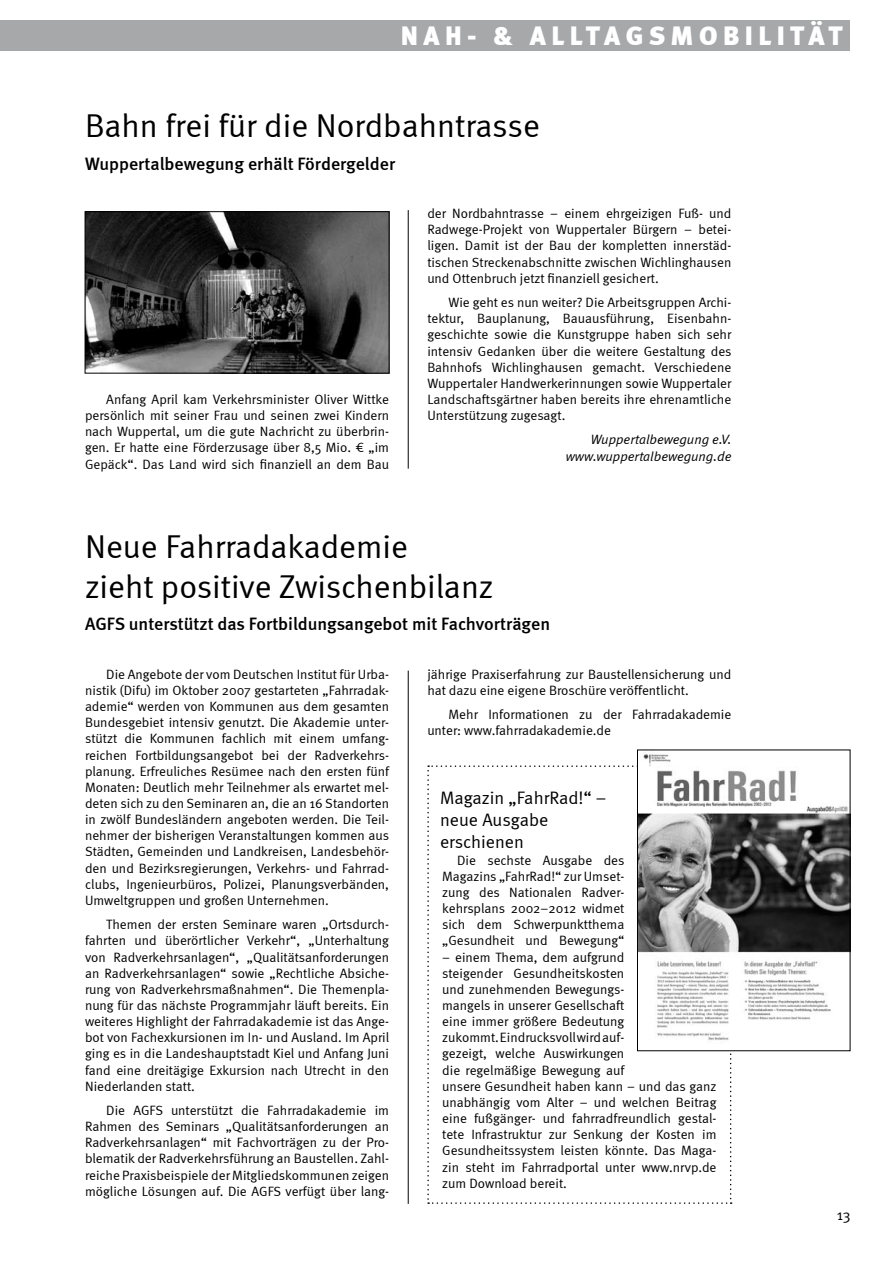
<style>
.page{position:relative;width:893px;height:1263px;background:#fff}
.page>*{position:absolute;margin:0;border:0;box-sizing:border-box;transform-origin:0 0}
.t1{font:33px/40.3px "Meta Normal";color:#000}
.t2{font:900 27px "Meta";letter-spacing:.2em;color:#fff}
.t3{font:500 18px "Meta";color:#000}
.t4{font:18px/21.6px "Meta Normal";color:#000}
.t5{font:15px "Meta Normal";color:#000}
.t6{font:13.5px/16.2px "Meta Normal";color:#000;text-align:justify}
.t7{font:italic 13.5px/16.2px "Meta Normal";color:#000;text-align:right}
</style>
<div class="page">
<div style="left:0;top:20px;width:850px;height:30px;background:#a7a8aa"></div>
<hr style="left:408px;top:210px;width:1px;height:259px;background:#000">
<hr style="left:408px;top:671px;width:1px;height:533px;background:#000">
<svg style="left:427px;top:765px;width:305px;height:439px"></svg>
<img style="left:639px;top:754px;width:209px;height:295px">
<div style="left:637px;top:749px;width:213px;height:302px;border:1px solid #000"></div>
<img style="left:87px;top:213px;width:300px;height:158px">
<div style="left:85px;top:211px;width:304px;height:162px;border:1px solid #000"></div>
<h2 class="t2" style="left:401px;top:19px;width:443px">N AH- &amp; ALLTAGSMOBILITÄT</h2>
<h1 class="t1" style="left:85px;top:105px;width:456px">Bahn frei für die N ordbahntrasse</h1>
<h3 class="t3" style="left:85px;top:153px;width:312px">Wuppertalbewegung erhält Fördergelder</h3>
<p class="t6" style="left:85px;top:391px;width:306px;text-indent:21px">Anfang April kam Verkehrsminister Oliver Wittke persönlich mit seiner Frau und seinen zwei Kindern nach Wuppertal, um die gute Nachricht zu überbrin&shy;gen. Er hatte eine Förderzusage über 8,5 Mio. € „im Gepäck“. Das Land wird sich finanziell an dem Bau</p>
<p class="t6" style="left:427px;top:205px;width:306px">der Nordbahntrasse – einem ehrgeizigen Fuß- und Radwege-Projekt von Wuppertaler Bürgern – betei&shy;ligen. Damit ist der Bau der kompletten innerstäd&shy;tischen Streckenabschnitte zwischen Wichlinghausen und Ottenbruch jetzt finanziell gesichert.</p>
<p class="t6" style="left:427px;top:294px;width:306px;text-indent:21px">Wie geht es nun weiter? Die Arbeitsgruppen Archi&shy;tektur, Bauplanung, Bauausführung, Eisenbahn&shy;geschichte sowie die Kunstgruppe haben sich sehr intensiv Gedanken über die weitere Gestaltung des Bahnhofs Wichlinghausen gemacht. Verschiedene Wuppertaler Handwerkerinnungen sowie Wuppertaler Landschaftsgärtner haben bereits ihre ehrenamtliche Unterstützung zugesagt.</p>
<p class="t7" style="left:566px;top:431px;width:167px">Wuppertalbewegung e.V. www.wuppertalbewegung.de</p>
<h1 class="t1" style="left:85px;top:525px;width:410px">Neue Fahrradakademie<br>zieht positive Zwischenbilanz</h1>
<h3 class="t3" style="left:85px;top:613px;width:467px">AGFS unterstützt das Fortbildungsangebot mit Fachvorträgen</h3>
<p class="t6" style="left:85px;top:666px;width:306px;text-indent:21px">Die Angebote der vom Deutschen I nstitut für U rba&shy;nistik (Difu) im Oktober 2007 gestarteten „Fahrradak‑ ademie“ werden von Kommunen aus dem gesamten Bundesgebiet intensiv genutzt. Die Akademie unter&shy;stützt die Kommunen fachlich mit einem umfang&shy;reichen Fortbildungsangebot bei der Radverkehrs&shy;planung. Erfreuliches Resümee nach den ersten fünf Monaten: Deutlich mehr Teilnehmer als erwartet mel&shy;deten sich zu den Seminaren an, die an 16 Standorten in zwölf Bundesländern angeboten werden. Die Teil&shy;nehmer der bisherigen Veranstaltungen kommen aus Städten, Gemeinden und Landkreisen, Landesbehör&shy;den und Bezirksregierungen, Verkehrs- und Fahrrad&shy;clubs, I ngenieurbüros, Polizei, Planungsverbänden, Umweltgruppen und großen Unternehmen.</p>
<p class="t6" style="left:85px;top:916px;width:306px;text-indent:21px">Themen der ersten Seminare waren „Ortsdurch&shy;fahrten und überörtlicher Verkehr“, „Unterhaltung von Radverkehrsanlagen“, „Qualitätsanforderungen an Radverkehrsanlagen“ sowie „Rechtliche Absiche&shy;rung von Radverkehrsmaßnahmen“. Die Themenpla&shy;nung für das nächste Programmjahr läuft bereits. Ein weiteres Highlight der Fahrradakademie ist das Ange&shy;bot von Fachexkursionen im In- und Ausland. Im April ging es in die Landeshauptstadt Kiel und Anfang Juni fand eine dreitägige Exkursion nach Utrecht in den Niederlanden statt.</p>
<p class="t6" style="left:85px;top:1102px;width:306px;text-indent:21px">Die AGFS unterstützt die Fahrradakademie im Rahmen des Seminars „Qualitätsanforderungen an Radverkehrsanlagen“ mit Fachvorträgen zu der Pro&shy;blematik der Radverkehrsführung an Baustellen. Zahl&shy;reiche Praxisbeispiele der Mitgliedskommunen zeigen mögliche Lösungen auf. Die AGFS verfügt über lang-</p>
<p class="t6" style="left:427px;top:666px;width:306px">jährige Praxiserfahrung zur Baustellensicherung und hat dazu eine eigene Broschüre veröffentlicht.</p>
<p class="t6" style="left:427px;top:706px;width:306px;text-indent:21px">Mehr I nformationen zu der Fahrradakademie unter: www.fahrradakademie.de</p>
<h3 class="t4" style="left:440px;top:787px;width:168px">Magazin „FahrRad!“ – neue Ausgabe erschienen</h3>
<p class="t6" style="left:442px;top:851px;width:184px;text-indent:15px">Die sechste Ausgabe des Magazins „FahrRad!“ zur Umset&shy;zung des Nationalen Radver&shy;kehrsplans 2002–2012 widmet sich dem Schwerpunktthema „Gesundheit und Bewegung“</p>
<p class="t6" style="left:442px;top:948px;width:276px;text-align:left">– einem Thema, dem aufgrund<br>steigender Gesundheitskosten<br>und zunehmenden Bewegungs-<br>mangels in unserer Gesellschaft<br>eine immer größere Bedeutung zukommt.Eindrucksvollwirdauf-<br>gezeigt, welche Auswirkungen<br>die regelmäßige Bewegung auf<br>unsere Gesundheit haben kann – und das ganz unabhängig vom Alter – und welchen Beitrag eine fußgänger- und fahrradfreundlich gestal&shy;tete I nfrastruktur zur Senkung der Kosten im Gesundheitssystem leisten könnte. Das Maga‑ zin steht im Fahrradportal unter www.nrvp.de zum Download bereit.</p>
<p class="t5" style="left:837px;top:1206px;width:14px">13</p>
</div>
